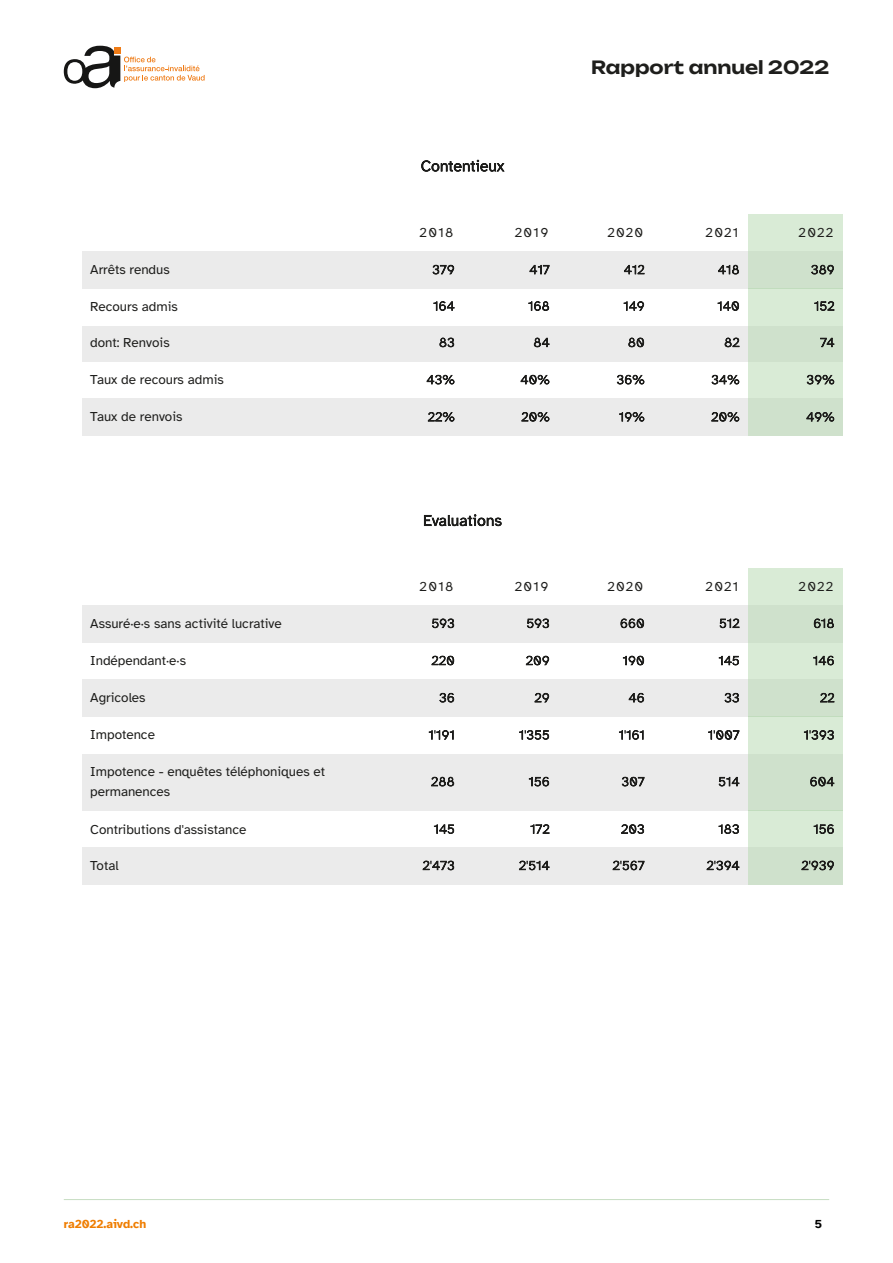
<style>
.page{position:relative;width:893px;height:1263px;background:#fff}
.page>*{position:absolute;margin:0;border:0;box-sizing:border-box;transform-origin:0 0}
.t1{font:600 18px "Unbounded";color:#1e1e1c}
.t2{font:13.5px/20.5px "Atkinson Hyperlegible";color:#1d1d1b}
.t3{font:700 12px "Atkinson Hyperlegible";color:#ef7d00}
.t4{font:700 12px "Atkinson Hyperlegible";color:#000}
</style>
<div class="page">
<hr style="left:64px;top:1199px;width:765px;height:1px;background:#3c8a2e">
<svg style="left:64px;top:46px;width:141px;height:42px"></svg>
<div style="left:82px;top:326px;width:286px;height:36px;background:#ebebeb"></div>
<div style="left:368px;top:326px;width:95px;height:36px;background:#ebebeb"></div>
<div style="left:463px;top:326px;width:95px;height:36px;background:#ebebeb"></div>
<div style="left:558px;top:326px;width:95px;height:36px;background:#ebebeb"></div>
<div style="left:653px;top:326px;width:95px;height:36px;background:#ebebeb"></div>
<div style="left:748px;top:326px;width:95px;height:36px;background:#cfe1cc"></div>
<div style="left:748px;top:362px;width:95px;height:36px;background:#d9ebd6"></div>
<div style="left:82px;top:398px;width:286px;height:38px;background:#ebebeb"></div>
<div style="left:368px;top:398px;width:95px;height:38px;background:#ebebeb"></div>
<div style="left:463px;top:398px;width:95px;height:38px;background:#ebebeb"></div>
<div style="left:558px;top:398px;width:95px;height:38px;background:#ebebeb"></div>
<div style="left:653px;top:398px;width:95px;height:38px;background:#ebebeb"></div>
<div style="left:748px;top:398px;width:95px;height:38px;background:#cfe1cc"></div>
<div style="left:748px;top:568px;width:95px;height:38px;background:#d9ebd6"></div>
<div style="left:82px;top:606px;width:286px;height:37px;background:#ebebeb"></div>
<div style="left:368px;top:606px;width:95px;height:37px;background:#ebebeb"></div>
<div style="left:463px;top:606px;width:95px;height:37px;background:#ebebeb"></div>
<div style="left:558px;top:606px;width:95px;height:37px;background:#ebebeb"></div>
<div style="left:653px;top:606px;width:95px;height:37px;background:#ebebeb"></div>
<div style="left:748px;top:606px;width:95px;height:37px;background:#cfe1cc"></div>
<div style="left:748px;top:643px;width:95px;height:36px;background:#d9ebd6"></div>
<div style="left:82px;top:679px;width:286px;height:37px;background:#ebebeb"></div>
<div style="left:368px;top:679px;width:95px;height:37px;background:#ebebeb"></div>
<div style="left:463px;top:679px;width:95px;height:37px;background:#ebebeb"></div>
<div style="left:558px;top:679px;width:95px;height:37px;background:#ebebeb"></div>
<div style="left:653px;top:679px;width:95px;height:37px;background:#ebebeb"></div>
<div style="left:748px;top:679px;width:95px;height:37px;background:#cfe1cc"></div>
<div style="left:748px;top:716px;width:95px;height:38px;background:#d9ebd6"></div>
<div style="left:82px;top:754px;width:286px;height:57px;background:#ebebeb"></div>
<div style="left:368px;top:754px;width:95px;height:57px;background:#ebebeb"></div>
<div style="left:463px;top:754px;width:95px;height:57px;background:#ebebeb"></div>
<div style="left:558px;top:754px;width:95px;height:57px;background:#ebebeb"></div>
<div style="left:653px;top:754px;width:95px;height:57px;background:#ebebeb"></div>
<div style="left:748px;top:754px;width:95px;height:57px;background:#cfe1cc"></div>
<div style="left:748px;top:811px;width:95px;height:37px;background:#d9ebd6"></div>
<div style="left:82px;top:848px;width:286px;height:37px;background:#ebebeb"></div>
<div style="left:368px;top:848px;width:95px;height:37px;background:#ebebeb"></div>
<div style="left:463px;top:848px;width:95px;height:37px;background:#ebebeb"></div>
<div style="left:558px;top:848px;width:95px;height:37px;background:#ebebeb"></div>
<div style="left:653px;top:848px;width:95px;height:37px;background:#ebebeb"></div>
<div style="left:748px;top:848px;width:95px;height:37px;background:#cfe1cc"></div>
<svg style="left:439px;top:338px;width:15px;height:9px"></svg>
<svg style="left:534px;top:338px;width:15px;height:9px"></svg>
<svg style="left:628px;top:338px;width:16px;height:9px"></svg>
<svg style="left:725px;top:338px;width:14px;height:9px"></svg>
<svg style="left:820px;top:338px;width:14px;height:9px"></svg>
<svg style="left:427px;top:375px;width:27px;height:9px"></svg>
<svg style="left:521px;top:375px;width:28px;height:9px"></svg>
<svg style="left:617px;top:375px;width:27px;height:9px"></svg>
<svg style="left:711px;top:375px;width:28px;height:9px"></svg>
<svg style="left:807px;top:375px;width:27px;height:9px"></svg>
<svg style="left:428px;top:412px;width:26px;height:10px"></svg>
<svg style="left:521px;top:412px;width:28px;height:10px"></svg>
<svg style="left:619px;top:412px;width:25px;height:10px"></svg>
<svg style="left:711px;top:412px;width:28px;height:10px"></svg>
<svg style="left:806px;top:412px;width:28px;height:10px"></svg>
<svg style="left:424px;top:514px;width:78px;height:12px"></svg>
<svg style="left:432px;top:618px;width:22px;height:10px"></svg>
<svg style="left:527px;top:618px;width:22px;height:10px"></svg>
<svg style="left:620px;top:618px;width:24px;height:10px"></svg>
<svg style="left:719px;top:618px;width:20px;height:10px"></svg>
<svg style="left:814px;top:618px;width:20px;height:10px"></svg>
<svg style="left:432px;top:656px;width:22px;height:9px"></svg>
<svg style="left:526px;top:656px;width:23px;height:9px"></svg>
<svg style="left:623px;top:656px;width:21px;height:9px"></svg>
<svg style="left:719px;top:656px;width:20px;height:9px"></svg>
<svg style="left:813px;top:656px;width:21px;height:9px"></svg>
<svg style="left:439px;top:693px;width:15px;height:10px"></svg>
<svg style="left:535px;top:693px;width:14px;height:9px"></svg>
<svg style="left:629px;top:693px;width:15px;height:10px"></svg>
<svg style="left:724px;top:693px;width:15px;height:10px"></svg>
<svg style="left:820px;top:693px;width:14px;height:9px"></svg>
<svg style="left:429px;top:730px;width:25px;height:10px"></svg>
<svg style="left:519px;top:730px;width:30px;height:10px"></svg>
<svg style="left:619px;top:730px;width:25px;height:10px"></svg>
<svg style="left:708px;top:730px;width:31px;height:10px"></svg>
<svg style="left:804px;top:730px;width:30px;height:10px"></svg>
<svg style="left:431px;top:777px;width:23px;height:9px"></svg>
<svg style="left:529px;top:777px;width:20px;height:9px"></svg>
<svg style="left:622px;top:777px;width:22px;height:9px"></svg>
<svg style="left:719px;top:777px;width:20px;height:9px"></svg>
<svg style="left:810px;top:777px;width:24px;height:9px"></svg>
<svg style="left:434px;top:824px;width:20px;height:10px"></svg>
<svg style="left:530px;top:824px;width:19px;height:10px"></svg>
<svg style="left:621px;top:824px;width:23px;height:10px"></svg>
<svg style="left:719px;top:824px;width:20px;height:10px"></svg>
<svg style="left:814px;top:824px;width:20px;height:10px"></svg>
<svg style="left:423px;top:861px;width:31px;height:9px"></svg>
<svg style="left:519px;top:861px;width:30px;height:9px"></svg>
<svg style="left:613px;top:861px;width:31px;height:9px"></svg>
<svg style="left:707px;top:861px;width:32px;height:9px"></svg>
<svg style="left:801px;top:861px;width:33px;height:9px"></svg>
<div style="left:748px;top:214px;width:95px;height:37px;background:#d9ebd6"></div>
<div style="left:82px;top:251px;width:286px;height:37px;background:#ebebeb"></div>
<div style="left:368px;top:251px;width:95px;height:37px;background:#ebebeb"></div>
<div style="left:463px;top:251px;width:95px;height:37px;background:#ebebeb"></div>
<div style="left:558px;top:251px;width:95px;height:37px;background:#ebebeb"></div>
<div style="left:653px;top:251px;width:95px;height:37px;background:#ebebeb"></div>
<div style="left:748px;top:251px;width:95px;height:37px;background:#cfe1cc"></div>
<div style="left:748px;top:288px;width:95px;height:38px;background:#d9ebd6"></div>
<svg style="left:421px;top:160px;width:84px;height:12px"></svg>
<svg style="left:432px;top:265px;width:22px;height:9px"></svg>
<svg style="left:529px;top:265px;width:20px;height:9px"></svg>
<svg style="left:624px;top:265px;width:20px;height:9px"></svg>
<svg style="left:718px;top:265px;width:21px;height:9px"></svg>
<svg style="left:811px;top:265px;width:23px;height:9px"></svg>
<svg style="left:433px;top:301px;width:21px;height:10px"></svg>
<svg style="left:528px;top:301px;width:21px;height:10px"></svg>
<svg style="left:624px;top:301px;width:20px;height:10px"></svg>
<svg style="left:718px;top:301px;width:21px;height:10px"></svg>
<svg style="left:814px;top:301px;width:20px;height:10px"></svg>
<h1 class="t1" style="left:591px;top:53px;width:240px">Rapport annuel 2022</h1>
<p class="t2" style="left:90px;top:260px;width:81px">Arrêts rendus</p>
<p class="t2" style="left:90px;top:296px;width:89px">Recours admis</p>
<p class="t2" style="left:90px;top:332px;width:81px">dont: Renvois</p>
<p class="t2" style="left:90px;top:370px;width:135px">Taux de recours admis</p>
<p class="t2" style="left:90px;top:407px;width:94px">Taux de renvois</p>
<p class="t2" style="left:90px;top:613px;width:193px">Assuré·e·s sans activité lucrative</p>
<p class="t2" style="left:90px;top:650px;width:97px">Indépendant·e·s</p>
<p class="t2" style="left:90px;top:688px;width:57px">Agricoles</p>
<p class="t2" style="left:90px;top:725px;width:66px">Impotence</p>
<p class="t2" style="left:90px;top:761px;width:236px">Impotence - enquêtes téléphoniques et permanences</p>
<p class="t2" style="left:90px;top:819px;width:158px">Contributions d'assistance</p>
<p class="t2" style="left:90px;top:855px;width:30px">Total</p>
<p class="t2" style="left:420px;top:222px;width:35px">2018</p>
<p class="t2" style="left:515px;top:222px;width:35px">2019</p>
<p class="t2" style="left:607px;top:222px;width:37px">2020</p>
<p class="t2" style="left:706px;top:222px;width:34px">2021</p>
<p class="t2" style="left:799px;top:222px;width:36px">2022</p>
<p class="t2" style="left:420px;top:577px;width:35px">2018</p>
<p class="t2" style="left:515px;top:577px;width:35px">2019</p>
<p class="t2" style="left:607px;top:577px;width:37px">2020</p>
<p class="t2" style="left:706px;top:577px;width:34px">2021</p>
<p class="t2" style="left:799px;top:577px;width:36px">2022</p>
<p class="t3" style="left:64px;top:1216px;width:84px">ra2022.aivd.ch</p>
<p class="t4" style="left:815px;top:1216px;width:9px">5</p>
</div>
